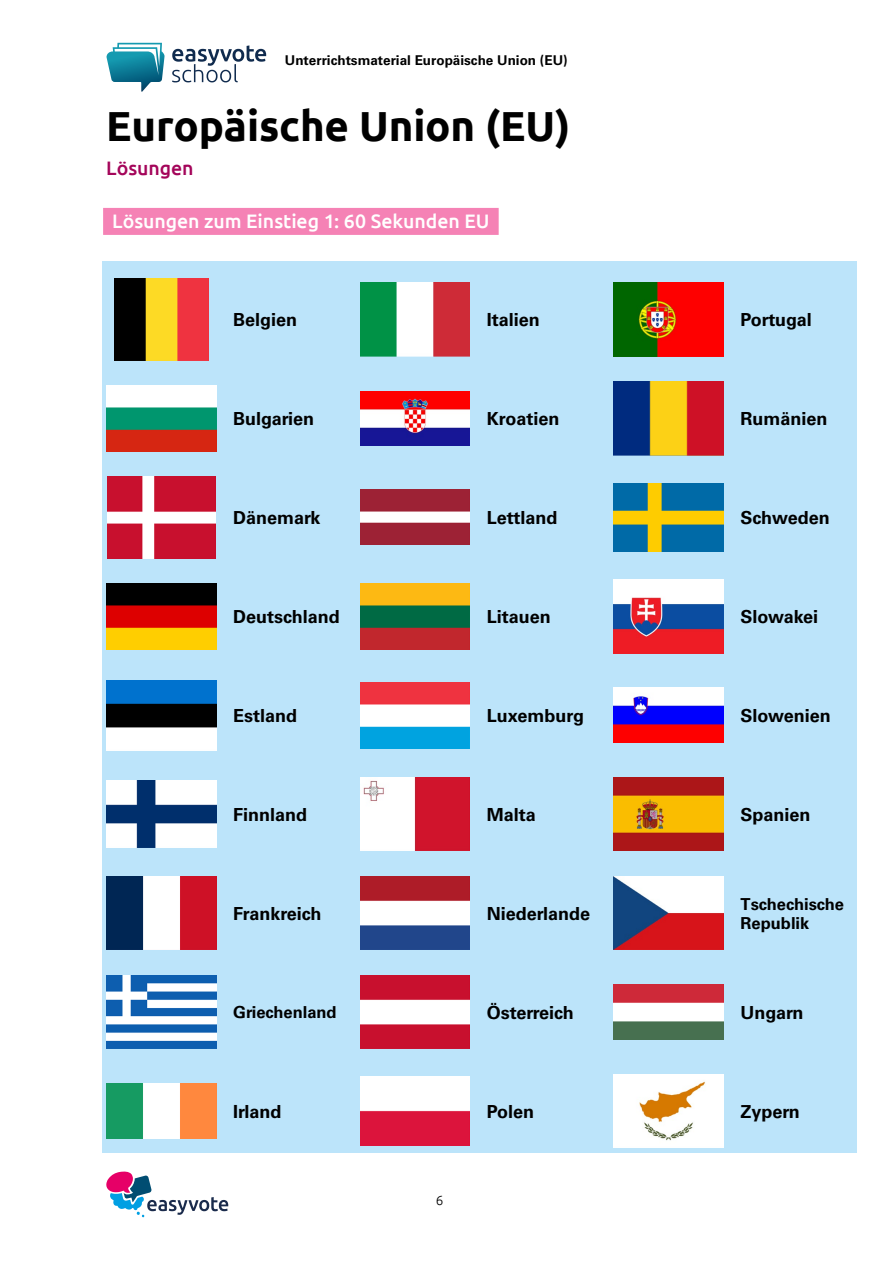
<style>
.page{position:relative;width:893px;height:1263px;background:#fff}
.page>*{position:absolute;margin:0;border:0;box-sizing:border-box;transform-origin:0 0}
.t1{font:700 42px "Ubuntu";letter-spacing:-.005em;color:#000}
.t2{font:500 19.5px "Ubuntu";color:#fff}
.t3{font:500 19.5px "Ubuntu";letter-spacing:-.005em;color:#a4055a}
.t4{font:700 18px "Univers";color:#000}
.t5{font:700 16.5px/19.8px "Univers";color:#000}
.t6{font:700 13.5px "Univers";color:#000}
.t7{font:300 13.5px "Ubuntu";color:#000}
</style>
<div class="page">
<svg style="left:106px;top:1171px;width:122px;height:46px"></svg>
<svg style="left:172px;top:45px;width:94px;height:37px"></svg>
<svg style="left:106px;top:43px;width:59px;height:49px"></svg>
<div style="left:102px;top:261px;width:754px;height:891px;background:#bce4fa"></div>
<div style="left:103px;top:208px;width:396px;height:27px;background:#f582b5"></div>
<img style="left:114px;top:279px;width:94px;height:81px">
<img style="left:360px;top:283px;width:110px;height:73px">
<img style="left:614px;top:283px;width:110px;height:73px">
<img style="left:106px;top:385px;width:110px;height:66px">
<img style="left:360px;top:391px;width:110px;height:55px">
<img style="left:614px;top:382px;width:110px;height:73px">
<img style="left:107px;top:476px;width:108px;height:82px">
<img style="left:360px;top:490px;width:110px;height:55px">
<img style="left:614px;top:483px;width:110px;height:69px">
<img style="left:106px;top:583px;width:110px;height:66px">
<img style="left:360px;top:583px;width:110px;height:66px">
<img style="left:614px;top:580px;width:110px;height:73px">
<img style="left:106px;top:680px;width:110px;height:70px">
<img style="left:360px;top:682px;width:110px;height:66px">
<img style="left:614px;top:688px;width:110px;height:55px">
<img style="left:106px;top:781px;width:110px;height:67px">
<img style="left:360px;top:778px;width:110px;height:73px">
<img style="left:614px;top:778px;width:110px;height:73px">
<img style="left:106px;top:876px;width:110px;height:74px">
<img style="left:360px;top:876px;width:110px;height:74px">
<img style="left:614px;top:876px;width:110px;height:74px">
<img style="left:106px;top:975px;width:110px;height:74px">
<img style="left:360px;top:975px;width:110px;height:74px">
<img style="left:614px;top:985px;width:110px;height:55px">
<img style="left:106px;top:1084px;width:110px;height:54px">
<img style="left:360px;top:1077px;width:110px;height:68px">
<img style="left:614px;top:1074px;width:110px;height:74px">
<p class="t6" style="left:285px;top:53px;width:284px">Unterrichtsmaterial Europäische Union (EU)</p>
<h1 class="t1" style="left:106px;top:100px;width:465px">Europäische Union (EU)</h1>
<p class="t3" style="left:106px;top:156px;width:89px">Lösungen</p>
<p class="t2" style="left:112px;top:209px;width:379px">Lösungen zum Einstieg 1: 60 Sekunden EU</p>
<p class="t4" style="left:233px;top:309px;width:66px">Belgien</p>
<p class="t4" style="left:487px;top:309px;width:55px">Italien</p>
<p class="t4" style="left:741px;top:309px;width:73px">Portugal</p>
<p class="t4" style="left:233px;top:408px;width:82px">Bulgarien</p>
<p class="t4" style="left:487px;top:408px;width:74px">Kroatien</p>
<p class="t4" style="left:741px;top:408px;width:89px">Rumänien</p>
<p class="t4" style="left:233px;top:507px;width:89px">Dänemark</p>
<p class="t4" style="left:487px;top:507px;width:72px">Lettland</p>
<p class="t4" style="left:741px;top:507px;width:91px">Schweden</p>
<p class="t4" style="left:233px;top:606px;width:108px">Deutschland</p>
<p class="t4" style="left:487px;top:606px;width:66px">Litauen</p>
<p class="t4" style="left:741px;top:606px;width:79px">Slowakei</p>
<p class="t4" style="left:233px;top:705px;width:66px">Estland</p>
<p class="t4" style="left:487px;top:705px;width:99px">Luxemburg</p>
<p class="t4" style="left:741px;top:705px;width:92px">Slowenien</p>
<p class="t4" style="left:233px;top:804px;width:76px">Finnland</p>
<p class="t4" style="left:487px;top:804px;width:51px">Malta</p>
<p class="t4" style="left:741px;top:804px;width:72px">Spanien</p>
<p class="t4" style="left:233px;top:903px;width:90px">Frankreich</p>
<p class="t4" style="left:487px;top:903px;width:105px">Niederlande</p>
<p class="t5" style="left:741px;top:894px;width:105px">Tschechische<br>Republik</p>
<p class="t5" style="left:233px;top:1003px;width:105px">Griechenland</p>
<p class="t4" style="left:487px;top:1002px;width:89px">Österreich</p>
<p class="t4" style="left:741px;top:1002px;width:64px">Ungarn</p>
<p class="t4" style="left:233px;top:1101px;width:50px">Irland</p>
<p class="t4" style="left:487px;top:1101px;width:49px">Polen</p>
<p class="t4" style="left:741px;top:1101px;width:61px">Zypern</p>
<p class="t7" style="left:436px;top:1192px;width:9px">6</p>
</div>
